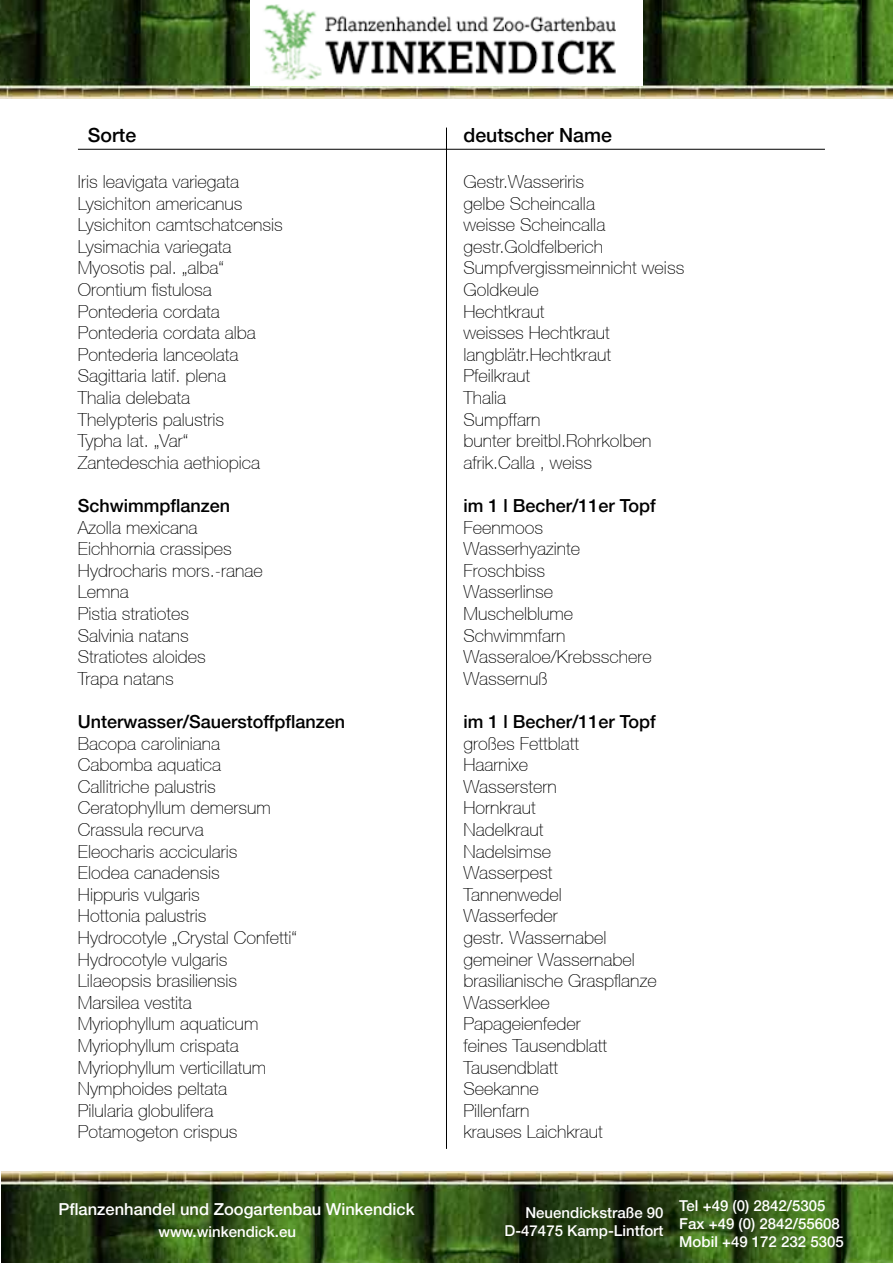
<style>
.page{position:relative;width:893px;height:1263px;background:#fff}
.page>*{position:absolute;margin:0;border:0;box-sizing:border-box;transform-origin:0 0}
.t1{font:500 19.5px "Helvetica Neue LT";color:#000}
.t2{font:100 18px/21.6px "Helvetica Neue CE";color:#000}
.t3{font:500 18px "Helvetica Neue LT";color:#000}
.t4{font:500 16.5px "Helvetica Neue LT";color:#fff}
.t5{font:500 15px/18px "Helvetica Neue LT";color:#fff;text-align:right}
</style>
<div class="page">
<img style="left:344px;top:0;width:518px;height:99px">
<img style="left:0;top:0;width:344px;height:99px">
<img style="left:862px;top:0;width:31px;height:99px">
<img style="left:250px;top:0;width:393px;height:85px">
<img style="left:841px;top:1171px;width:52px;height:92px">
<img style="left:1px;top:1171px;width:315px;height:92px">
<img style="left:316px;top:1171px;width:525px;height:92px">
<hr style="left:78px;top:149px;width:747px;height:1px;background:#000">
<hr style="left:446px;top:128px;width:1px;height:1021px;background:#000">
<p class="t1" style="left:88px;top:123px;width:50px">Sorte</p>
<p class="t1" style="left:463px;top:123px;width:150px">deutscher Name</p>
<p class="t2" style="left:78px;top:171px;width:206px">Iris leavigata variegata<br>Lysichiton americanus<br>Lysichiton camtschatcensis<br>Lysimachia variegata<br>Myosotis pal. „alba“<br>Orontium fistulosa<br>Pontederia cordata<br>Pontederia cordata alba<br>Pontederia lanceolata<br>Sagittaria latif. plena<br>Thalia delebata<br>Thelypteris palustris<br>Typha lat. „Var“<br>Zantedeschia aethiopica</p>
<p class="t3" style="left:78px;top:495px;width:154px">Schwimmpflanzen</p>
<p class="t2" style="left:78px;top:517px;width:186px">Azolla mexicana<br>Eichhornia crassipes<br>Hydrocharis mors.-ranae<br>Lemna<br>Pistia stratiotes<br>Salvinia natans<br>Stratiotes aloides<br>Trapa natans</p>
<p class="t3" style="left:78px;top:711px;width:269px">Unterwasser/Sauerstoffpflanzen</p>
<p class="t2" style="left:78px;top:733px;width:221px">Bacopa caroliniana<br>Cabomba aquatica<br>Callitriche palustris<br>Ceratophyllum demersum<br>Crassula recurva<br>Eleocharis accicularis<br>Elodea canadensis<br>Hippuris vulgaris<br>Hottonia palustris<br>Hydrocotyle „Crystal Confetti“<br>Hydrocotyle vulgaris<br>Lilaeopsis brasiliensis<br>Marsilea vestita<br>Myriophyllum aquaticum<br>Myriophyllum crispata<br>Myriophyllum verticillatum<br>Nymphoides peltata<br>Pilularia globulifera<br>Potamogeton crispus</p>
<p class="t2" style="left:463px;top:171px;width:222px">Gestr.Wasseriris<br>gelbe Scheincalla<br>weisse Scheincalla gestr.Goldfelberich<br>Sumpfvergissmeinnicht weiss<br>Goldkeule<br>Hechtkraut<br>weisses Hechtkraut langblätr.Hechtkraut<br>Pfeilkraut<br>Thalia<br>Sumpffarn<br>bunter breitbl.Rohrkolben afrik.Calla , weiss</p>
<p class="t3" style="left:463px;top:495px;width:194px">im 1 l Becher/11er Topf</p>
<p class="t2" style="left:463px;top:517px;width:190px">Feenmoos<br>Wasserhyazinte<br>Froschbiss<br>Wasserlinse<br>Muschelblume<br>Schwimmfarn<br>Wasseraloe/Krebsschere<br>Wassernuß</p>
<p class="t3" style="left:463px;top:711px;width:194px">im 1 l Becher/11er Topf</p>
<p class="t2" style="left:463px;top:733px;width:195px">großes Fettblatt<br>Haarnixe<br>Wasserstern<br>Hornkraut<br>Nadelkraut<br>Nadelsimse<br>Wasserpest<br>Tannenwedel<br>Wasserfeder<br>gestr. Wassernabel gemeiner Wassernabel brasilianische Graspflanze<br>Wasserklee<br>Papageienfeder<br>feines Tausendblatt<br>Tausendblatt<br>Seekanne<br>Pillenfarn<br>krauses Laichkraut</p>
<p class="t4" style="left:58px;top:1199px;width:358px">Pflanzenhandel und Zoogartenbau Winkendick</p>
<p class="t5" style="left:158px;top:1222px;width:139px">www.winkendick.eu</p>
<p class="t5" style="left:505px;top:1203px;width:160px">Neuendickstraße 90<br>D-47475 Kamp-Lintfort</p>
<p class="t5" style="left:679px;top:1196px;width:166px;text-align:left">Tel +49 (0) 2842/5305<br>Fax +49 (0) 2842/55608<br>Mobil +49 172 232 5305</p>
</div>
